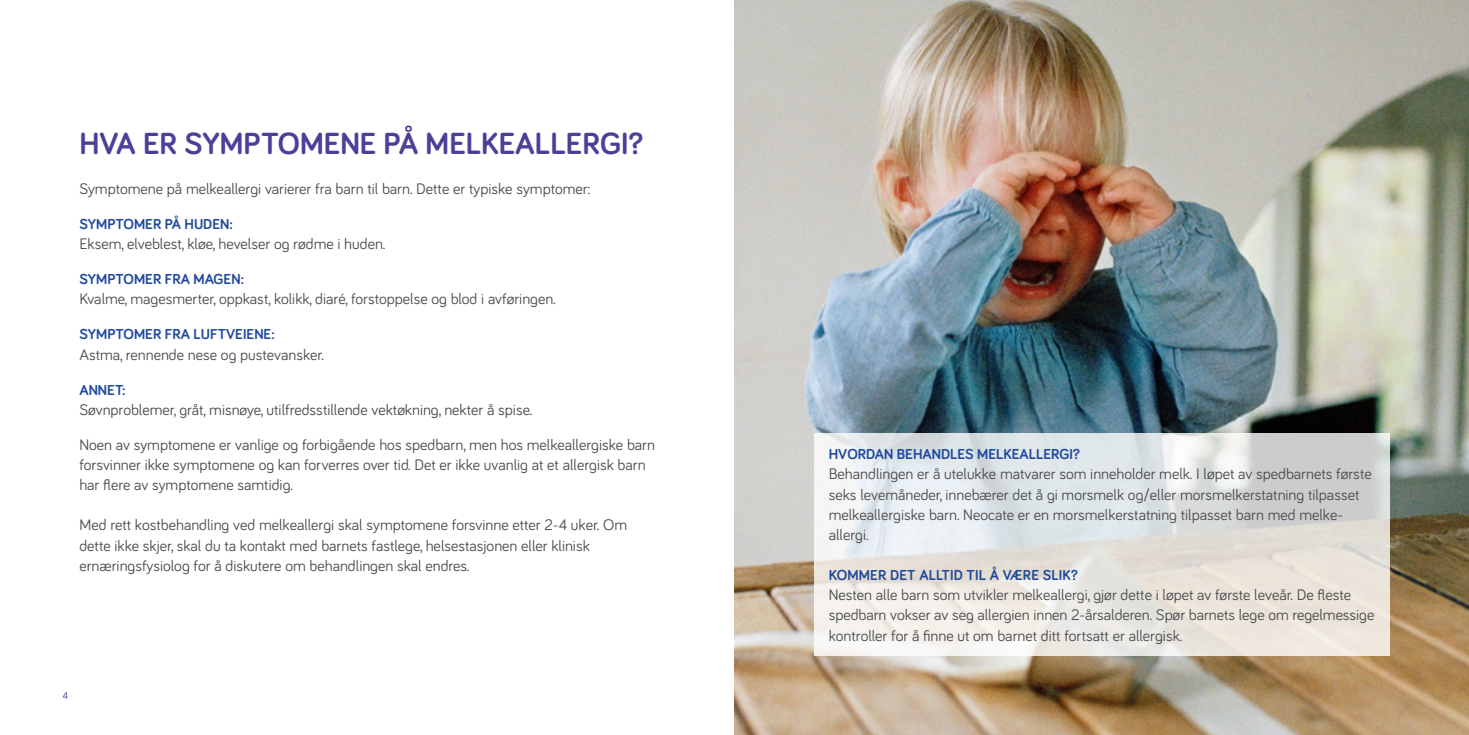
<style>
.page{position:relative;width:1469px;height:735px;background:#fff}
.page>*{position:absolute;margin:0;border:0;box-sizing:border-box;transform-origin:0 0}
.Heading_2019{font:700 31.5px "Bariol";color:#4f3d99}
.Konsis_Brødtekst{font:15.75px/20.1px "Bariol";color:#4b4c4d}
.Konsis_Mellomtittel{font:700 14.88px "Bariol";color:#1f489e}
.t1{font:10.5px "Bariol";color:#4f3d99}
</style>
<div class="page">
<img style="left:734px;top:0;width:734px;height:734px">
<svg style="left:814px;top:432px;width:575px;height:223px;background:#e4e3e1"></svg>
<p class="Heading_2019" style="left:79px;top:122px;width:565px">HVA ER SYMPTOMENE PÅ MELKEALLERGI?</p>
<p class="Konsis_Brødtekst" style="left:79px;top:178px;width:512px">Symptomene på melkeallergi varierer fra barn til barn. Dette er typiske symptomer:</p>
<p class="Konsis_Mellomtittel" style="left:79px;top:214px;width:155px">SYMPTOMER PÅ HUDEN:</p>
<p class="Konsis_Brødtekst" style="left:79px;top:233px;width:307px">Eksem, elveblest, kløe, hevelser og rødme i huden.</p>
<p class="Konsis_Mellomtittel" style="left:79px;top:269px;width:166px">SYMPTOMER FRA MAGEN:</p>
<p class="Konsis_Brødtekst" style="left:79px;top:288px;width:478px">Kvalme, magesmerter, oppkast, kolikk, diaré, forstoppelse og blod i avføringen.</p>
<p class="Konsis_Mellomtittel" style="left:79px;top:324px;width:197px">SYMPTOMER FRA LUFTVEIENE:</p>
<p class="Konsis_Brødtekst" style="left:79px;top:343px;width:246px">Astma, rennende nese og pustevansker.</p>
<p class="Konsis_Mellomtittel" style="left:79px;top:379px;width:48px">ANNET:</p>
<p class="Konsis_Brødtekst" style="left:79px;top:398px;width:454px">Søvnproblemer, gråt, misnøye, utilfredsstillende vektøkning, nekter å spise.</p>
<p class="Konsis_Brødtekst" style="left:79px;top:433px;width:577px">Noen av symptomene er vanlige og forbigående hos spedbarn, men hos melkeallergiske barn forsvinner ikke symptomene og kan forverres over tid. Det er ikke uvanlig at et allergisk barn har flere av symptomene samtidig.</p>
<p class="Konsis_Brødtekst" style="left:79px;top:514px;width:549px">Med rett kostbehandling ved melkeallergi skal symptomene forsvinne etter 2-4 uker. Om dette ikke skjer, skal du ta kontakt med barnets fastlege, helsestasjonen eller klinisk ernæringsfysiolog for å diskutere om behandlingen skal endres.</p>
<p class="t1" style="left:63px;top:687px;width:7px">4</p>
<p class="Konsis_Mellomtittel" style="left:828px;top:444px;width:252px">HVORDAN BEHANDLES MELKEALLERGI?</p>
<p class="Konsis_Brødtekst" style="left:828px;top:463px;width:544px">Behandlingen er å utelukke matvarer som inneholder melk. I løpet av spedbarnets første seks levemåneder, innebærer det å gi morsmelk og/eller morsmelkerstatning tilpasset melkeallergiske barn. Neocate er en morsmelkerstatning tilpasset barn med melke&shy;allergi.</p>
<p class="Konsis_Mellomtittel" style="left:828px;top:564px;width:250px">KOMMER DET ALLTID TIL Å VÆRE SLIK?</p>
<p class="Konsis_Brødtekst" style="left:828px;top:584px;width:547px">Nesten alle barn som utvikler melkeallergi, gjør dette i løpet av første leveår. De fleste spedbarn vokser av seg allergien innen 2-årsalderen. Spør barnets lege om regelmessige kontroller for å finne ut om barnet ditt fortsatt er allergisk.</p>
</div>
